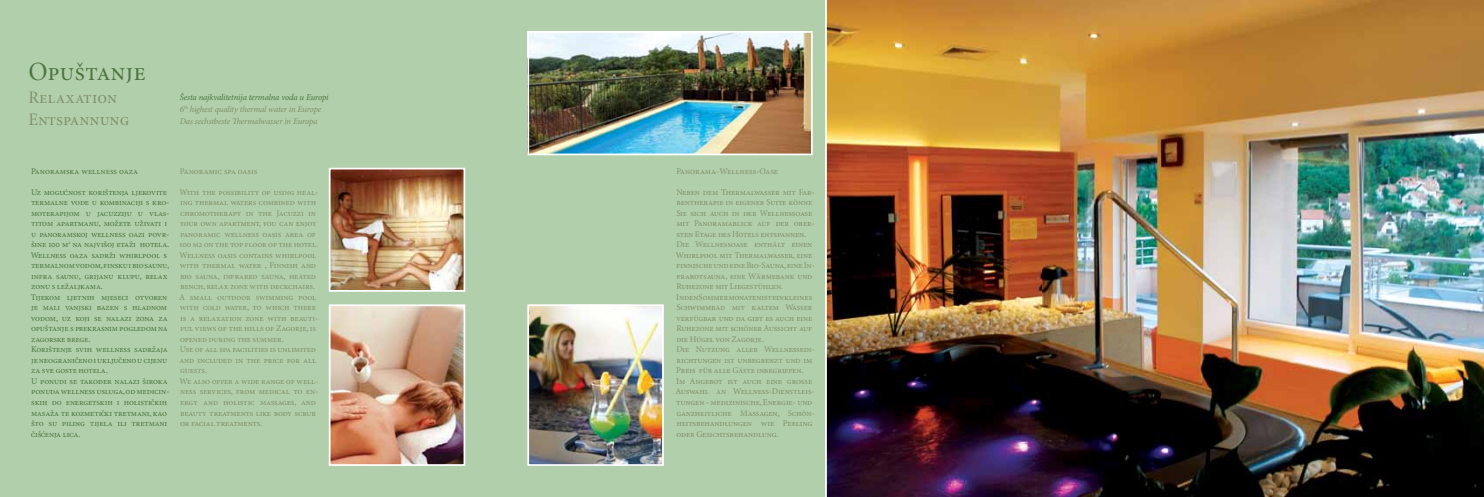
<style>
.page{position:relative;width:1484px;height:497px;background:#fff}
.page>*{position:absolute;margin:0;border:0;box-sizing:border-box;transform-origin:0 0}
.t1{font:26.25px "Minion MM SC 367 585 30";letter-spacing:-.02em;color:#4b7441}
.t2{font:17.5px/22.3px "Minion MM SC 367 585 20";color:#7e9169}
.t3{font:8.75px/10.5px "Minion MM SC 367 585 10";letter-spacing:-.025em;color:#7e9169}
.t4{font:8.75px/10.5px "Minion MM SC 367 585 10";letter-spacing:-.02em;color:#4b7441}
.t5{font:italic 8.75px/11.8px "Minion Pro";letter-spacing:-.02em;color:#7e9169}
.t6{font:8.75px "Minion MM SC 367 585 10";color:#4b7441}
.t7{font:8.75px "Minion MM SC 367 585 10";color:#7e9169}
.t8{font:8.75px "Minion MM SC 367 585 10";letter-spacing:-.005em;color:#7e9169}
.s1{color:#4b7441}
</style>
<div class="page">
<div style="left:0;top:0;width:983px;height:496px;background:#b2cfab"></div>
<img style="left:530px;top:307px;width:130px;height:155px">
<img style="left:530px;top:34px;width:279px;height:118px">
<img style="left:826px;top:0;width:657px;height:496px">
<img style="left:332px;top:170px;width:130px;height:118px">
<img style="left:332px;top:307px;width:130px;height:155px">
<div style="left:329px;top:167px;width:136px;height:124px;border:2px solid #fff"></div>
<div style="left:329px;top:304px;width:136px;height:161px;border:2px solid #fff"></div>
<div style="left:527px;top:304px;width:136px;height:161px;border:2px solid #fff"></div>
<div style="left:527px;top:31px;width:285px;height:124px;border:2px solid #fff"></div>
<hr style="left:825px;top:0;width:1px;height:496px;background:#fff">
<h1 class="t1" style="left:28px;top:58px;width:119px">Opuštanje</h1>
<h2 class="t2" style="left:28px;top:86px;width:102px">Relaxation<br>Entspannung</h2>
<p class="t5" style="left:180px;top:91px;width:150px"><span class="s1">Šesta najkvalitetnija termalna voda u Europi<br></span>6<sup>th</sup> highest quality thermal water in Europe<br>Das sechstbeste Thermalwasser in Europa</p>
<p class="t6" style="left:31px;top:166px;width:108px">Panoramska wellness oaza</p>
<p class="t4" style="left:31px;top:186px;width:140px">Uz mogu´cnost korištenja ljekovite termalne vode u kombinaciji s kro&shy;moterapijom u jacuzziju u vlas&shy;titom apartmanu, možete uživati i u panoramskoj wellness oazi povr&shy;šine 100 m<sup>2</sup> na najvišoj etaži hotela.<br>Wellness oaza sadrži whirlpool s termalnom vodom, finsku i bio saunu, infra saunu, grijanu klupu, relax zonu s ležaljkama.<br>Tijekom ljetnih mjeseci otvoren je mali vanjski bazen s hladnom vodom, uz koji se nalazi zona za opuštanje s prekrasnim pogledom na zagorske brege.<br>Korištenje svih wellness sadržaja je neograniˇceno i ukljuˇceno u cijenu za sve goste hotela.<br>U ponudi se takoðer nalazi široka ponuda wellness usluga, od medicin&shy;skih do energetskih i holistiˇckih masaža te kozmetiˇcki tretmani, kao što su piling tijela ili tretmani ˇciš´cenja lica.</p>
<p class="t8" style="left:180px;top:166px;width:79px">Panoramic spa oasis</p>
<p class="t3" style="left:179px;top:186px;width:141px">With the possibility of using heal&shy;ing thermal waters combined with chromotherapy in the Jacuzzi in your own apartment, you can enjoy panoramic wellness oasis area of<br>100 m2 on the top floor of the hotel.<br>Wellness oasis contains whirlpool with thermal water , Finnish and bio sauna, infrared sauna, heated bench, relax zone with deckchairs.<br>A small outdoor swimming pool with cold water, to which there is a relaxation zone with beauti&shy;ful views of the hills of Zagorje, is opened during the summer.<br>Use of all spa facilities is unlimited and included in the price for all guests.<br>We also offer a wide range of well&shy;ness services, from medical to en&shy;ergy and holistic massages, and beauty treatments like body scrub or facial treatments.</p>
<p class="t7" style="left:676px;top:166px;width:103px">Panorama-Wellness-Oase</p>
<p class="t3" style="left:675px;top:186px;width:141px">Neben dem Thermalwasser mit Far&shy;bentherapie in eigener Suite könne<br>Sie sich auch in der Wellnessoase mit Panoramablick auf der ober&shy;sten Etage des Hotels entspannen.<br>Die Wellnessoase enthält einen<br>Whirlpool mit Thermalwasser, eine finnische und eine Bio-Sauna, eine In&shy;frarotsauna, eine Wärmebank und<br>Ruhezone mit Liegestühlen.<br>In den Sommermonaten ist ein kleines<br>Schwimmbad mit kaltem Wasser verfügbar und da gibt es auch eine<br>Ruhezone mit schöner Aussicht auf die Hügel von Zagorje.<br>Die Nutzung aller Wellnessein&shy;richtungen ist unbegrenzt und im<br>Preis für alle Gäste inbegriffen.<br>Im Angebot ist auch eine große<br>Auswahl an Wellness-Dienstleis&shy;tungen - medizinische, Energie- und ganzheitliche Massagen, Schön&shy;heitsbehandlungen wie Peeling oder Gesichtsbehandlung.</p>
</div>
